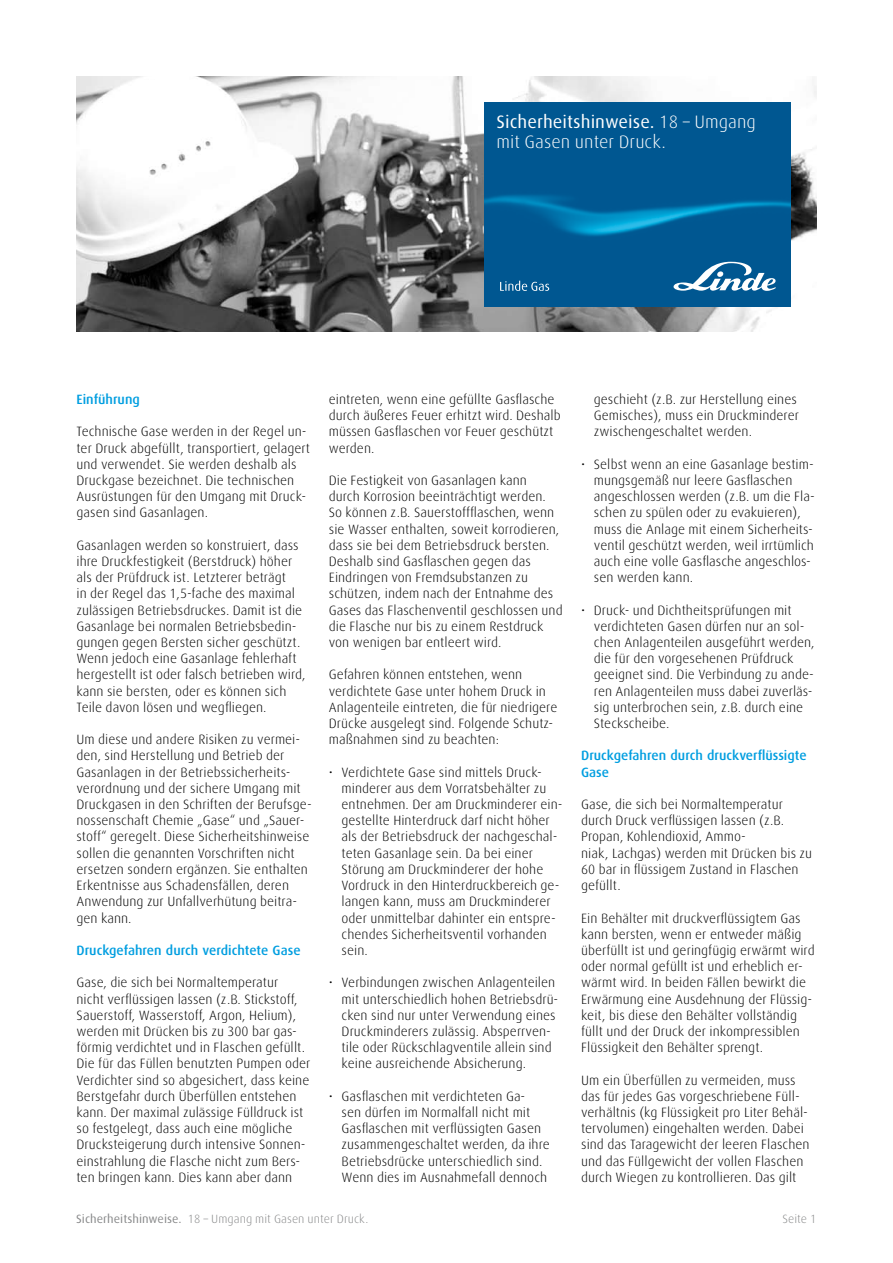
<style>
.page{position:relative;width:893px;height:1263px;background:#fff}
.page>*{position:absolute;margin:0;border:0;box-sizing:border-box;transform-origin:0 0}
.t1{font:300 18px/19.8px "Linde Dax";color:#fff}
.t2{font:300 13.5px/16.2px "Linde Dax";color:#000}
.t3{font:500 13.5px/16.2px "Linde Dax";color:#009ee0}
.t4{font:300 12px "Linde Dax";color:#878889}
.s1{font-weight:400}
</style>
<div class="page">
<img style="left:77px;top:77px;width:739px;height:255px">
<img style="left:485px;top:102px;width:306px;height:204px">
<svg style="left:674px;top:262px;width:102px;height:29px"></svg>
<svg style="left:500px;top:281px;width:49px;height:10px"></svg>
<h1 class="t1" style="left:496px;top:112px;width:261px"><span class="s1">Sicherheitshinweise.</span> 18 – Umgang mit Gasen unter Druck.</h1>
<p class="t3" style="left:77px;top:391px;width:65px">Einführung</p>
<p class="t2" style="left:77px;top:424px;width:235px">Technische Gase werden in der Regel un&shy;ter Druck abgefüllt, transportiert, gelagert und verwendet. Sie werden deshalb als Druckgase bezeichnet. Die technischen Ausrüstungen für den Umgang mit Druck&shy;gasen sind Gasanlagen.</p>
<p class="t2" style="left:77px;top:537px;width:231px">Gasanlagen werden so konstruiert, dass ihre Druckfestigkeit (Berstdruck) höher als der Prüfdruck ist. Letzterer beträgt<br>in der Regel das 1,5-fache des maximal zulässigen Betriebsdruckes. Damit ist die Gasanlage bei normalen Betriebsbedin&shy;gungen gegen Bersten sicher geschützt.<br>Wenn jedoch eine Gasanlage fehlerhaft hergestellt ist oder falsch betrieben wird, kann sie bersten, oder es können sich Teile davon lösen und wegfliegen.</p>
<p class="t2" style="left:77px;top:732px;width:237px">Um diese und andere Risiken zu vermei&shy;den, sind Herstellung und Betrieb der Gasanlagen in der Betriebssicherheits&shy;verordnung und der sichere Umgang mit Druckgasen in den Schriften der Berufsge&shy;nossenschaft Chemie „Gase“ und „Sauer&shy;stoff“ geregelt. Diese Sicherheitshinweise sollen die genannten Vorschriften nicht ersetzen sondern ergänzen. Sie enthalten Erkentnisse aus Schadensfällen, deren Anwendung zur Unfallverhütung beitra&shy;gen kann.</p>
<p class="t3" style="left:77px;top:942px;width:226px">Druckgefahren durch verdichtete Gase</p>
<p class="t2" style="left:77px;top:975px;width:236px">Gase, die sich bei Normaltemperatur<br>nicht verflüssigen lassen (z.B. Stickstoff, Sauerstoff, Wasserstoff, Argon, Helium), werden mit Drücken bis zu 300 bar gas&shy;förmig verdichtet und in Flaschen gefüllt.<br>Die für das Füllen benutzten Pumpen oder Verdichter sind so abgesichert, dass keine Berstgefahr durch Überfüllen entstehen kann. Der maximal zulässige Fülldruck ist so festgelegt, dass auch eine mögliche Drucksteigerung durch intensive Sonnen&shy;einstrahlung die Flasche nicht zum Bers&shy;ten bringen kann. Dies kann aber dann</p>
<p class="t2" style="left:329px;top:391px;width:234px">eintreten, wenn eine gefüllte Gasflasche durch äußeres Feuer erhitzt wird. Deshalb müssen Gasflaschen vor Feuer geschützt werden.</p>
<p class="t2" style="left:329px;top:472px;width:235px">Die Festigkeit von Gasanlagen kann<br>durch Korrosion beeinträchtigt werden.<br>So können z.B. Sauerstoffflaschen, wenn sie Wasser enthalten, soweit korrodieren, dass sie bei dem Betriebsdruck bersten.<br>Deshalb sind Gasflaschen gegen das Eindringen von Fremdsubstanzen zu schützen, indem nach der Entnahme des Gases das Flaschenventil geschlossen und die Flasche nur bis zu einem Restdruck von wenigen bar entleert wird.</p>
<p class="t2" style="left:329px;top:667px;width:230px">Gefahren können entstehen, wenn verdichtete Gase unter hohem Druck in Anlagenteile eintreten, die für niedrigere Drücke ausgelegt sind. Folgende Schutz&shy;maßnahmen sind zu beachten:</p>
<p class="t2" style="left:342px;top:764px;width:223px;text-indent:-13px">• Verdichtete Gase sind mittels Druck&shy;minderer aus dem Vorratsbehälter zu entnehmen. Der am Druckminderer ein&shy;gestellte Hinterdruck darf nicht höher als der Betriebsdruck der nachgeschal&shy;teten Gasanlage sein. Da bei einer Störung am Druckminderer der hohe Vordruck in den Hinterdruckbereich ge&shy;langen kann, muss am Druckminderer oder unmittelbar dahinter ein entspre&shy;chendes Sicherheitsventil vorhanden sein.</p>
<p class="t2" style="left:342px;top:975px;width:218px;text-indent:-13px">• Verbindungen zwischen Anlagenteilen mit unterschiedlich hohen Betriebsdrü&shy;cken sind nur unter Verwendung eines Druckminderers zulässig. Absperrven&shy;tile oder Rückschlagventile allein sind keine ausreichende Absicherung.</p>
<p class="t2" style="left:342px;top:1088px;width:210px;text-indent:-13px">• Gasflaschen mit verdichteten Ga-<br>sen dürfen im Normalfall nicht mit Gasflaschen mit verflüssigten Gasen zusammengeschaltet werden, da ihre Betriebsdrücke unterschiedlich sind.<br>Wenn dies im Ausnahmefall dennoch</p>
<p class="t2" style="left:594px;top:391px;width:207px">geschieht (z.B. zur Herstellung eines<br>Gemisches), muss ein Druckminderer zwischengeschaltet werden.</p>
<p class="t2" style="left:594px;top:456px;width:222px;text-indent:-13px">• Selbst wenn an eine Gasanlage bestim&shy;mungsgemäß nur leere Gasflaschen angeschlossen werden (z.B. um die Fla&shy;schen zu spülen oder zu evakuieren), muss die Anlage mit einem Sicherheits&shy;ventil geschützt werden, weil irrtümlich auch eine volle Gasflasche angeschlos&shy;sen werden kann.</p>
<p class="t2" style="left:594px;top:602px;width:222px;text-indent:-13px">• Druck- und Dichtheitsprüfungen mit verdichteten Gasen dürfen nur an sol&shy;chen Anlagenteilen ausgeführt werden, die für den vorgesehenen Prüfdruck geeignet sind. Die Verbindung zu ande&shy;ren Anlagenteilen muss dabei zuverläs&shy;sig unterbrochen sein, z.B. durch eine Steckscheibe.</p>
<p class="t3" style="left:581px;top:748px;width:227px">Druckgefahren durch druckverflüssigte<br>Gase</p>
<p class="t2" style="left:581px;top:796px;width:233px">Gase, die sich bei Normaltemperatur durch Druck verflüssigen lassen (z.B.<br>Propan, Kohlendioxid, Ammo-<br>niak, Lachgas) werden mit Drücken bis zu<br>60 bar in flüssigem Zustand in Flaschen gefüllt.</p>
<p class="t2" style="left:581px;top:910px;width:235px">Ein Behälter mit druckverflüssigtem Gas kann bersten, wenn er entweder mäßig überfüllt ist und geringfügig erwärmt wird oder normal gefüllt ist und erheblich er&shy;wärmt wird. In beiden Fällen bewirkt die Erwärmung eine Ausdehnung der Flüssig&shy;keit, bis diese den Behälter vollständig füllt und der Druck der inkompressiblen Flüssigkeit den Behälter sprengt.</p>
<p class="t2" style="left:581px;top:1072px;width:230px">Um ein Überfüllen zu vermeiden, muss das für jedes Gas vorgeschriebene Füll&shy;verhältnis (kg Flüssigkeit pro Liter Behäl&shy;tervolumen) eingehalten werden. Dabei sind das Taragewicht der leeren Flaschen und das Füllgewicht der vollen Flaschen durch Wiegen zu kontrollieren. Das gilt</p>
<p class="t4" style="left:76px;top:1213px;width:294px"><span class="s1">Sicherheitshinweise.</span> 18 – Umgang mit Gasen unter Druck.</p>
<p class="t4" style="left:782px;top:1213px;width:36px">Seite 1</p>
</div>
